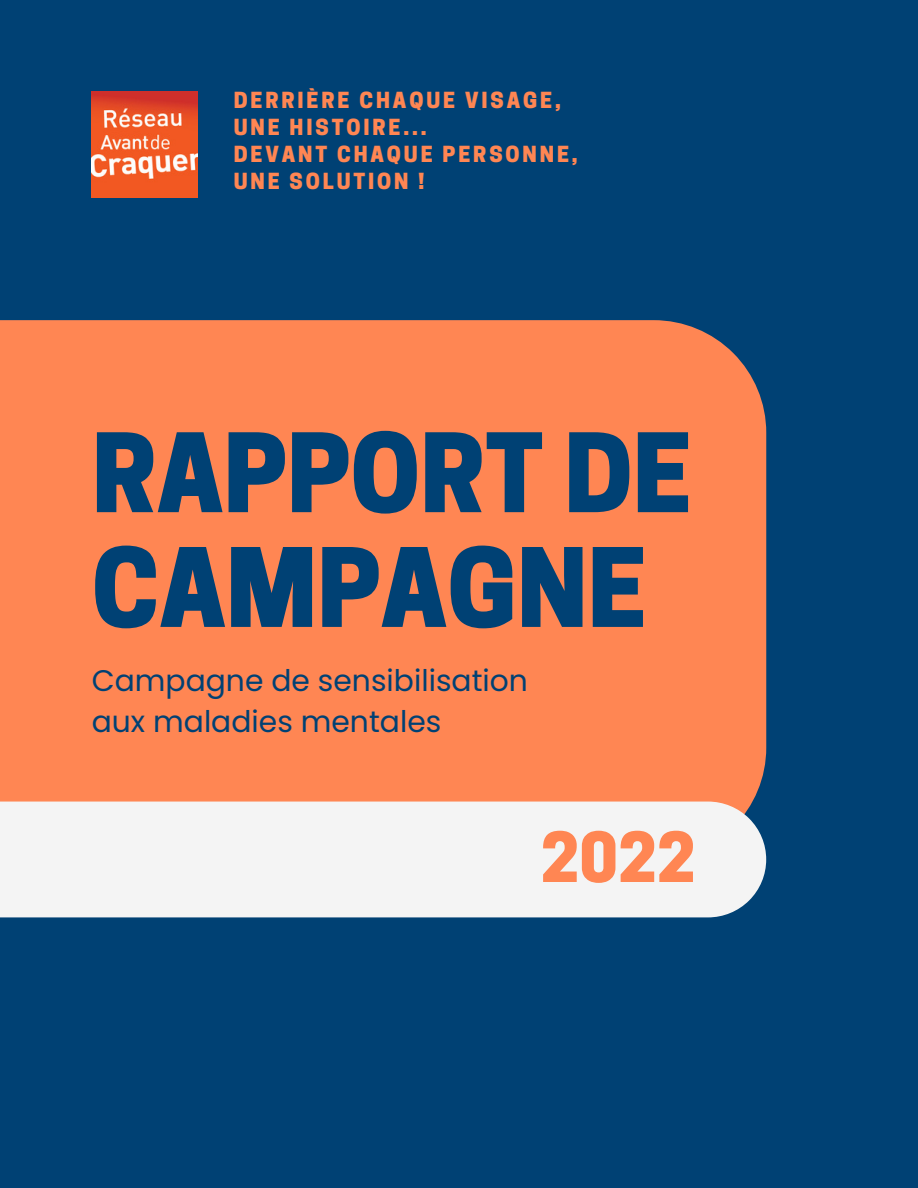
<style>
.page{position:relative;width:918px;height:1188px;background:#004174}
.page>*{position:absolute;margin:0;border:0;box-sizing:border-box;transform-origin:0 0}
.t1{font:800 102.45px/114.8px "Cooper Hewitt";color:#004174}
.t2{font:800 64.65px "Cooper Hewitt";color:#ff8653}
.t3{font:29.85px/41.7px "Poppins";color:#004174}
.t4{font:800 20.85px/27px "Cooper Hewitt";letter-spacing:.135em;color:#ff8653}
</style>
<div class="page">
<div style="left:0;top:320px;width:766px;height:482px;background:#ff8653"></div>
<div style="left:0;top:802px;width:766px;height:115px;background:#f4f4f4"></div>
<img style="left:92px;top:92px;width:106px;height:106px">
<p class="t4" style="left:234px;top:90px;width:346px">DERRIÈRE CHAQUE VISAGE,<br>UNE HISTOIRE...<br>DEVANT CHAQUE PERSONNE,<br>UNE SOLUTION !</p>
<h1 class="t1" style="left:92px;top:429px;width:602px">RAPPORT DE<br>CAMPAGNE</h1>
<h3 class="t3" style="left:92px;top:659px;width:438px">Campagne de sensibilisation aux maladies mentales</h3>
<h2 class="t2" style="left:541px;top:834px;width:157px">2022</h2>
</div>
